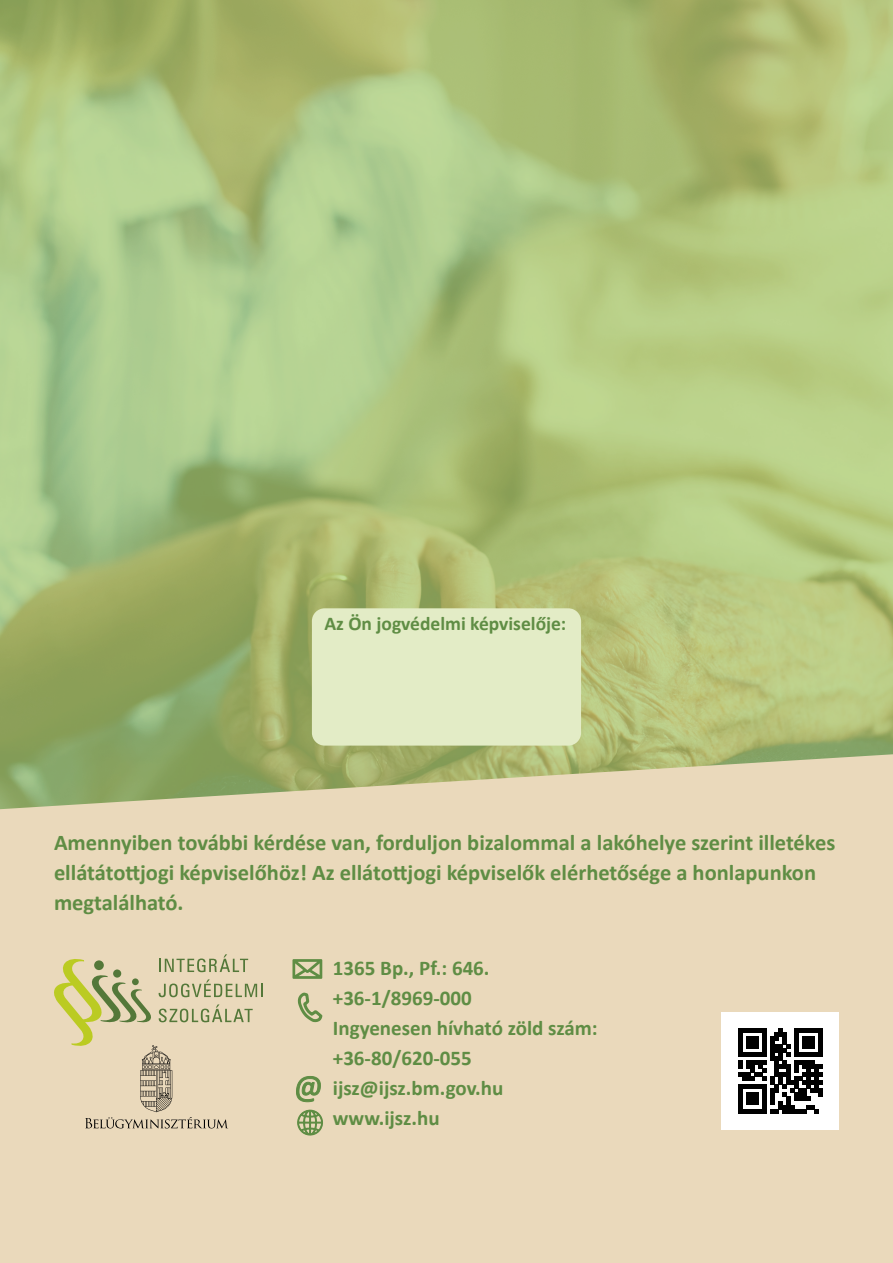
<style>
.page{position:relative;width:893px;height:1263px;background:#fff}
.page>*{position:absolute;margin:0;border:0;box-sizing:border-box;transform-origin:0 0}
.t1{font:700 22.5px/30px "Calibri";color:#5f8d44}
.t2{font:700 21px/30px "Calibri";color:#5f8d44}
.t3{font:700 19.5px "Calibri";color:#5f8d44}
</style>
<div class="page">
<img style="left:0;top:0;width:893px;height:754px">
<div style="left:0;top:754px;width:893px;height:509px;background:#ead9bb"></div>
<div style="left:312px;top:608px;width:269px;height:138px;background:#e3ecc6;border-radius:13px"></div>
<div style="left:722px;top:1012px;width:117px;height:117px;background:#fff"></div>
<svg style="left:738px;top:1028px;width:85px;height:85px"></svg>
<svg style="left:292px;top:953px;width:33px;height:71px;background:#c5c49b"></svg>
<svg style="left:296px;top:1075px;width:25px;height:27px"></svg>
<svg style="left:297px;top:1109px;width:26px;height:27px"></svg>
<svg style="left:48px;top:954px;width:215px;height:174px;background:#d9cda9"></svg>
<p class="t3" style="left:324px;top:610px;width:243px">Az Ön jogvédelmi képviselője:</p>
<p class="t1" style="left:54px;top:827px;width:783px">Amennyiben további kérdése van, forduljon bizalommal a lakóhelye szerint illetékes ellátátottjogi képviselőhöz! Az ellátottjogi képviselők elérhetősége a honlapunkon megtalálható.</p>
<p class="t2" style="left:333px;top:952px;width:266px">1365 Bp., Pf.: 646. +36-1/8969-000<br>Ingyenesen hívható zöld szám: +36-80/620-055 ijsz@ijsz.bm.gov.hu www.ijsz.hu</p>
</div>
